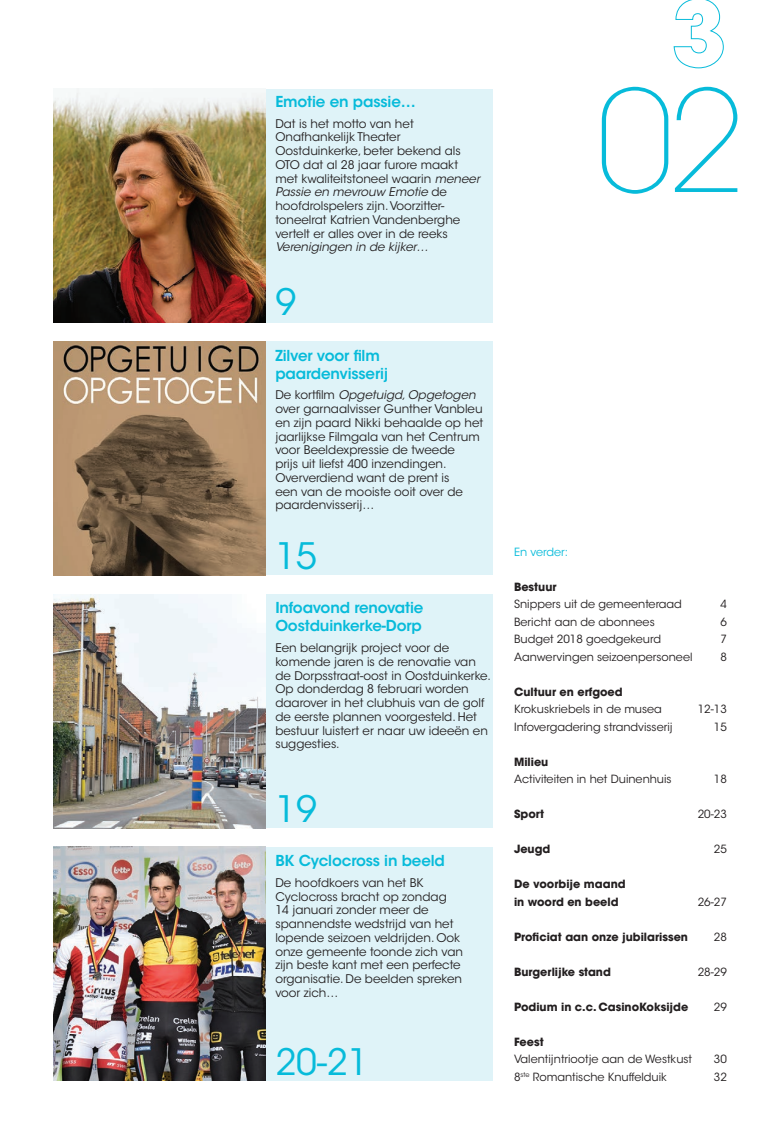
<style>
.page{position:relative;width:780px;height:1134px;background:#fff}
.page>*{position:absolute;margin:0;border:0;box-sizing:border-box;transform-origin:0 0}
.t1{font:200 139.75px "ITC Avant Garde Std";color:#07bbda}
.t2{font:36.25px "ITC Avant Garde Std";color:#07bbda}
.t3{font:600 15px/18px "ITC Avant Garde Std";letter-spacing:-.01em;color:#07bbda}
.t4{font:11.88px/13.8px "ITC Avant Garde Std";color:#231f20}
.t5{font:11.25px "ITC Avant Garde Std";color:#231f20}
.t6{font:700 11.25px "ITC Avant Garde Std";color:#231f20}
.t7{font:11.25px "ITC Avant Garde Std";color:#07bbda}
.s1{font-style:italic}
</style>
<div class="page">
<img style="left:53px;top:341px;width:213px;height:234px">
<img style="left:53px;top:594px;width:213px;height:234px">
<img style="left:53px;top:847px;width:213px;height:234px">
<div style="left:266px;top:89px;width:227px;height:234px;background:#dff3f8"></div>
<div style="left:266px;top:341px;width:227px;height:234px;background:#dff3f8"></div>
<div style="left:266px;top:594px;width:227px;height:234px;background:#dff3f8"></div>
<div style="left:266px;top:847px;width:227px;height:234px;background:#dff3f8"></div>
<img style="left:53px;top:89px;width:213px;height:234px">
<svg style="left:673px;top:0;width:50px;height:68px"></svg>
<p class="t3" style="left:275px;top:92px;width:142px">Emotie en passie…</p>
<p class="t4" style="left:275px;top:117px;width:206px">Dat is het motto van het<br>Onafhankelijk Theater<br>Oostduinkerke, beter bekend als<br>OTO dat al 28 jaar furore maakt met kwaliteitstoneel waarin <span class="s1">meneer<br>Passie en mevrouw Emotie</span> de hoofdrolspelers zijn. Voorzitter&shy;toneelrat Katrien Vandenberghe vertelt er alles over in de reeks<br><span class="s1">Verenigingen in de kijker…</span></p>
<p class="t2" style="left:275px;top:280px;width:22px">9</p>
<p class="t3" style="left:275px;top:346px;width:114px">Zilver voor film paardenvisserij</p>
<p class="t4" style="left:275px;top:388px;width:209px">De kortfilm <span class="s1">Opgetuigd, Opgetogen </span>over garnaalvisser Gunther Vanbleu en zijn paard Nikki behaalde op het jaarlijkse Filmgala van het Centrum voor Beeldexpressie de tweede<br>prijs uit liefst 400 inzendingen.<br>Oververdiend want de prent is<br>een van de mooiste ooit over de paardenvisserij…</p>
<p class="t2" style="left:275px;top:534px;width:43px">15</p>
<p class="t3" style="left:275px;top:599px;width:150px">Infoavond renovatie<br>Oostduinkerke-Dorp</p>
<p class="t4" style="left:275px;top:641px;width:217px">Een belangrijk project voor de komende jaren is de renovatie van de Dorpsstraat-oost in Oostduinkerke.<br>Op donderdag 8 februari worden daarover in het clubhuis van de golf de eerste plannen voorgesteld. Het bestuur luistert er naar uw ideeën en suggesties.</p>
<p class="t2" style="left:275px;top:787px;width:43px">19</p>
<p class="t3" style="left:275px;top:851px;width:171px">BK Cyclocross in beeld</p>
<p class="t4" style="left:275px;top:876px;width:189px">De hoofdkoers van het BK<br>Cyclocross bracht op zondag<br>14 januari zonder meer de spannendste wedstrijd van het lopende seizoen veldrijden. Ook onze gemeente toonde zich van zijn beste kant met een perfecte organisatie. De beelden spreken voor zich…</p>
<p class="t2" style="left:275px;top:1039px;width:95px">20-21</p>
<p class="t1" style="left:596px;top:60px;width:150px">02</p>
<p class="t7" style="left:514px;top:545px;width:56px">En verder:</p>
<p class="t6" style="left:514px;top:579px;width:44px">Bestuur</p>
<p class="t5" style="left:514px;top:597px;width:169px">Snippers uit de gemeenteraad</p>
<p class="t5" style="left:720px;top:597px;width:8px">4</p>
<p class="t5" style="left:514px;top:615px;width:142px">Bericht aan de abonnees</p>
<p class="t5" style="left:720px;top:615px;width:8px">6</p>
<p class="t5" style="left:514px;top:632px;width:148px">Budget 2018 goedgekeurd</p>
<p class="t5" style="left:720px;top:632px;width:8px">7</p>
<p class="t5" style="left:514px;top:650px;width:180px">Aanwervingen seizoenpersoneel</p>
<p class="t5" style="left:720px;top:650px;width:8px">8</p>
<p class="t6" style="left:514px;top:684px;width:110px">Cultuur en erfgoed</p>
<p class="t5" style="left:514px;top:702px;width:149px">Krokuskriebels in de musea</p>
<p class="t5" style="left:697px;top:702px;width:30px">12-13</p>
<p class="t5" style="left:514px;top:720px;width:160px">Infovergadering strandvisserij</p>
<p class="t5" style="left:713px;top:720px;width:14px">15</p>
<p class="t6" style="left:514px;top:754px;width:36px">Milieu</p>
<p class="t5" style="left:514px;top:772px;width:159px">Activiteiten in het Duinenhuis</p>
<p class="t5" style="left:713px;top:772px;width:14px">18</p>
<p class="t6" style="left:514px;top:807px;width:32px">Sport</p>
<p class="t5" style="left:697px;top:807px;width:30px">20-23</p>
<p class="t6" style="left:514px;top:842px;width:38px">Jeugd</p>
<p class="t5" style="left:713px;top:842px;width:14px">25</p>
<p class="t6" style="left:514px;top:877px;width:113px">De voorbije maand</p>
<p class="t6" style="left:514px;top:894px;width:106px">in woord en beeld</p>
<p class="t5" style="left:697px;top:895px;width:30px">26-27</p>
<p class="t6" style="left:514px;top:929px;width:175px">Proficiat aan onze jubilarissen</p>
<p class="t5" style="left:713px;top:930px;width:14px">28</p>
<p class="t6" style="left:514px;top:964px;width:98px">Burgerlijke stand</p>
<p class="t5" style="left:697px;top:965px;width:30px">28-29</p>
<p class="t6" style="left:514px;top:999px;width:176px">Podium in c.c. CasinoKoksijde</p>
<p class="t5" style="left:713px;top:1000px;width:14px">29</p>
<p class="t6" style="left:514px;top:1034px;width:31px">Feest</p>
<p class="t5" style="left:514px;top:1052px;width:179px">Valentijntriootje aan de Westkust</p>
<p class="t5" style="left:713px;top:1052px;width:14px">30</p>
<p class="t5" style="left:514px;top:1070px;width:154px">8<sup>ste</sup> Romantische Knuffelduik</p>
<p class="t5" style="left:713px;top:1070px;width:14px">32</p>
</div>
